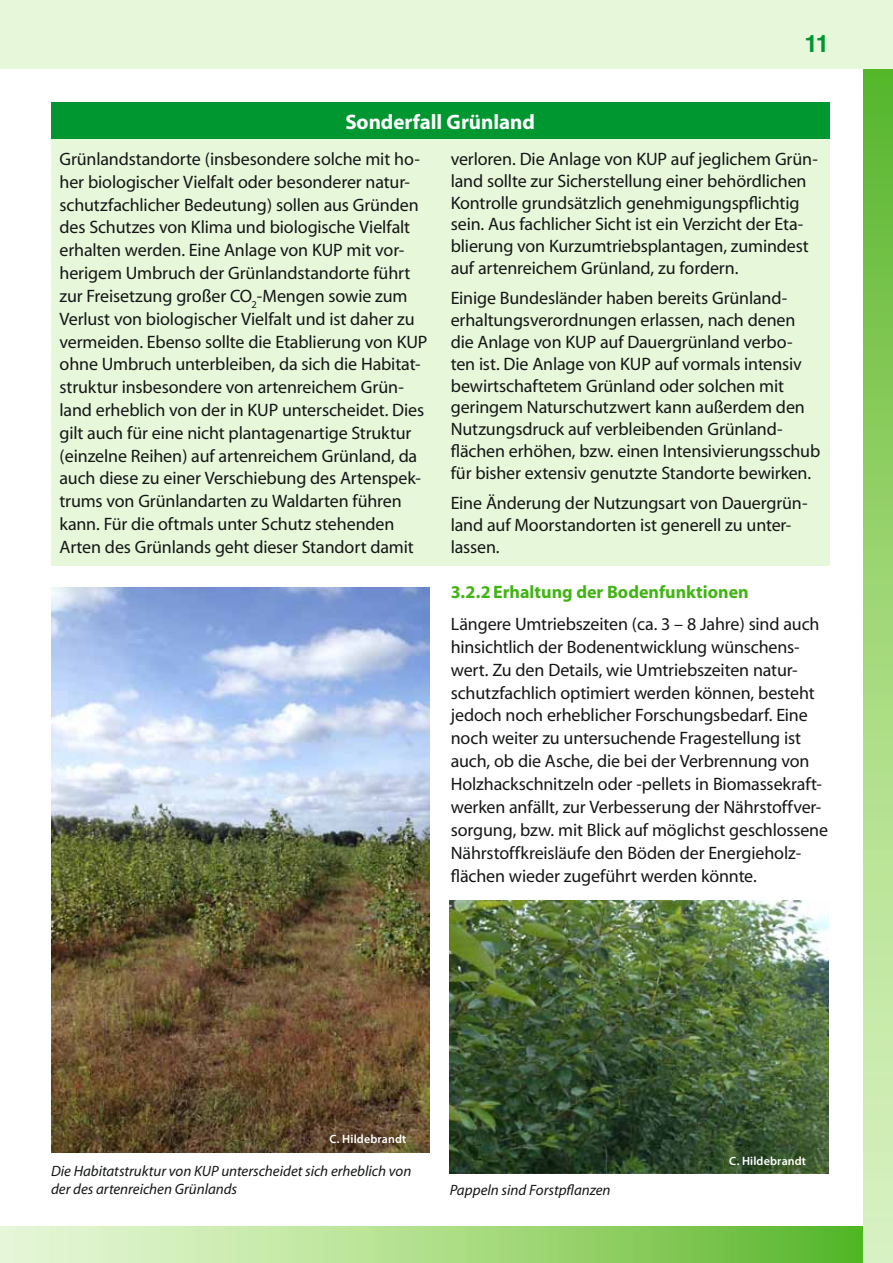
<style>
.page{position:relative;width:893px;height:1263px;background:#fff}
.page>*{position:absolute;margin:0;border:0;box-sizing:border-box;transform-origin:0 0}
.t1{font:700 24px "Helvetica";color:#009731}
.t2{font:700 21px "Myriad";color:#fff}
.t3{font:18px/22.8px "Myriad";letter-spacing:-.01em;color:#151616}
.t4{font:700 18px "Myriad";color:#41b414}
.t5{font:italic 15px/18px "Myriad";color:#151616}
.t6{font:600 12px "Myriad Pro";letter-spacing:.01em;color:#fff}
</style>
<div class="page">
<div style="left:0;top:1226px;width:893px;height:37px;background:linear-gradient(to right,#f3fde1,#5ab726)"></div>
<div style="left:863px;top:0;width:30px;height:1263px;background:linear-gradient(to bottom,#58b627,#e2f6c9)"></div>
<div style="left:0;top:0;width:893px;height:68px;background:#e6f7da"></div>
<img style="left:450px;top:900px;width:378px;height:274px">
<img style="left:51px;top:588px;width:378px;height:564px">
<div style="left:51px;top:103px;width:778px;height:463px;background:#e6f7da"></div>
<div style="left:51px;top:103px;width:778px;height:36px;background:#009731"></div>
<p class="t2" style="left:345px;top:111px;width:191px">Sonderfall Grünland</p>
<h1 class="t1" style="left:804px;top:24px;width:26px">11</h1>
<p class="t3" style="left:60px;top:148px;width:369px">Grünlandstandorte (insbesondere solche mit ho&shy;her biologischer Vielfalt oder besonderer natur&shy;schutzfachlicher Bedeutung) sollen aus Gründen des Schutzes von Klima und biologische Vielfalt erhalten werden. Eine Anlage von KUP mit vor&shy;herigem Umbruch der Grünlandstandorte führt zur Freisetzung großer CO<sub>2</sub>-Mengen sowie zum Verlust von biologischer Vielfalt und ist daher zu vermeiden. Ebenso sollte die Etablierung von KUP ohne Umbruch unterbleiben, da sich die Habitat&shy;struktur insbesondere von artenreichem Grün&shy;land erheblich von der in KUP unterscheidet. Dies gilt auch für eine nicht plantagenartige Struktur (einzelne Reihen) auf artenreichem Grünland, da auch diese zu einer Verschiebung des Artenspek&shy;trums von Grünlandarten zu Waldarten führen kann. Für die oftmals unter Schutz stehenden Arten des Grünlands geht dieser Standort damit</p>
<p class="t3" style="left:451px;top:149px;width:369px;line-height:21.8px">verloren. Die Anlage von KUP auf jeglichem Grün&shy;land sollte zur Sicherstellung einer behördlichen Kontrolle grundsätzlich genehmigungspflichtig sein. Aus fachlicher Sicht ist ein Verzicht der Eta&shy;blierung von Kurzumtriebsplantagen, zumindest auf artenreichem Grünland, zu fordern.</p>
<p class="t3" style="left:451px;top:288px;width:371px;line-height:21.8px">Einige Bundesländer haben bereits Grünland&shy;erhaltungsverordnungen erlassen, nach denen die Anlage von KUP auf Dauergrünland verbo&shy;ten ist. Die Anlage von KUP auf vormals intensiv bewirtschaftetem Grünland oder solchen mit geringem Naturschutzwert kann außerdem den Nutzungsdruck auf verbleibenden Grünland&shy;flächen erhöhen, bzw. einen Intensivierungsschub für bisher extensiv genutzte Standorte bewirken.</p>
<p class="t3" style="left:451px;top:493px;width:358px;line-height:21.8px">Eine Änderung der Nutzungsart von Dauergrün&shy;land auf Moorstandorten ist generell zu unter&shy;lassen.</p>
<p class="t4" style="left:451px;top:583px;width:300px">3.2.2Erhaltung der Bodenfunktionen</p>
<p class="t3" style="left:451px;top:613px;width:379px">Längere Umtriebszeiten (ca. 3 – 8 Jahre) sind auch hinsichtlich der Bodenentwicklung wünschens&shy;wert. Zu den Details, wie Umtriebszeiten natur&shy;schutzfachlich optimiert werden können, besteht jedoch noch erheblicher Forschungsbedarf. Eine noch weiter zu untersuchende Fragestellung ist auch, ob die Asche, die bei der Verbrennung von Holzhackschnitzeln oder -pellets in Biomassekraft&shy;werken anfällt, zur Verbesserung der Nährstoffver&shy;sorgung, bzw. mit Blick auf möglichst geschlossene Nährstoffkreisläufe den Böden der Energieholz&shy;flächen wieder zugeführt werden könnte.</p>
<p class="t6" style="left:330px;top:1131px;width:78px">C. Hildebrandt</p>
<p class="t5" style="left:51px;top:1163px;width:362px">Die Habitatstruktur von KUP unterscheidet sich erheblich von der des artenreichen Grünlands</p>
<p class="t5" style="left:450px;top:1181px;width:162px">Pappeln sind Forstpflanzen</p>
<p class="t6" style="left:729px;top:1153px;width:78px">C. Hildebrandt</p>
</div>
